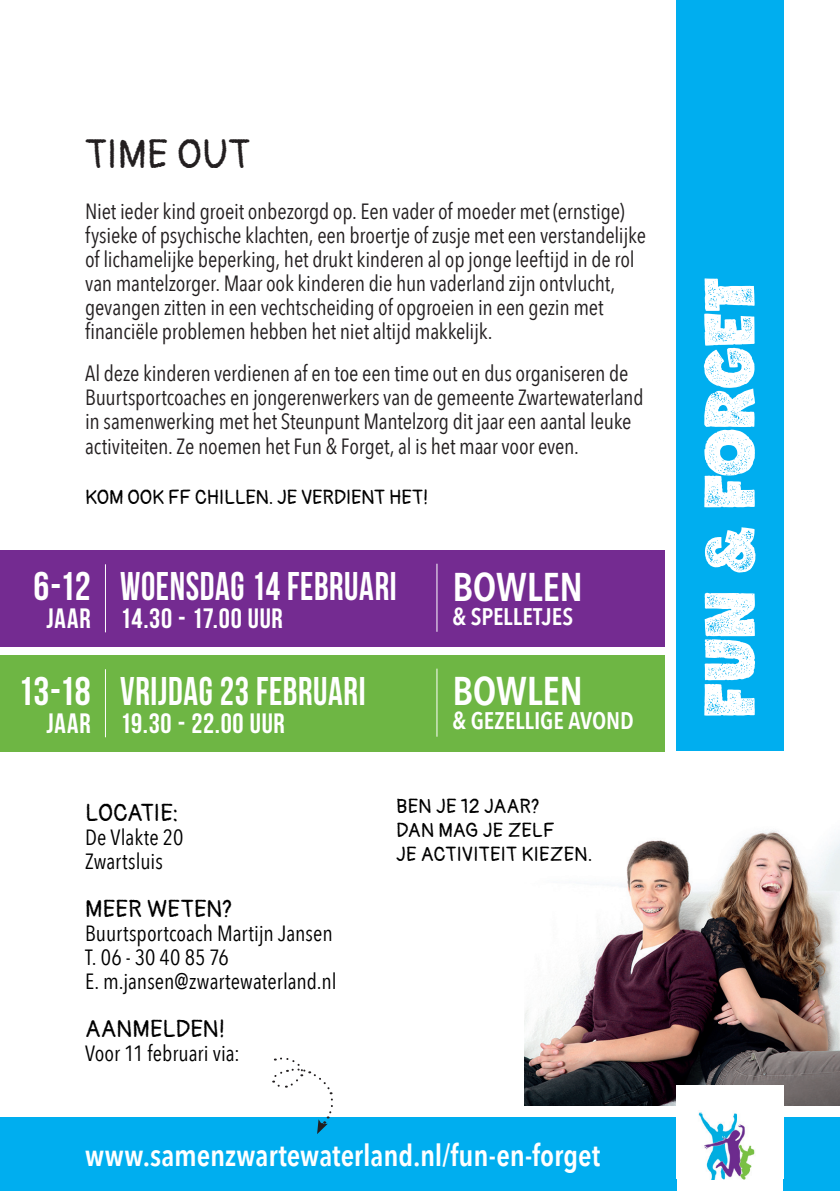
<style>
.page{position:relative;width:840px;height:1191px;background:#fff}
.page>*{position:absolute;margin:0;border:0;box-sizing:border-box;transform-origin:0 0}
.t1{font:40px "Bebas Neue";letter-spacing:.015em;color:#fff;scale:.9 1}
.t2{font:600 40px "Avenir Next Condensed";letter-spacing:-.005em;color:#fff}
.t3{font:40px "Bebas Neue";letter-spacing:.015em;color:#fff}
.t4{font:40px "Pangolin";letter-spacing:-.005em;color:#231f20}
.t5{font:600 30px "Avenir Next Condensed";letter-spacing:-.005em;color:#fff}
.t6{font:28px "Bebas Neue";letter-spacing:.03em;color:#fff}
.t7{font:600 24px "Avenir Next Condensed";letter-spacing:-.005em;color:#fff}
.t8{font:24px "Pangolin";letter-spacing:-.005em;color:#000}
.t9{font:24px "Pangolin";letter-spacing:-.025em;color:#000}
.t10{font:22px/24px "Avenir Next Condensed";letter-spacing:-.01em;color:#231f20}
.t11{font:22px "Avenir Next Condensed";color:#000}
.t12{font:20px "Pangolin";letter-spacing:-.005em;color:#000}
</style>
<div class="page">
<div style="left:0;top:1117px;width:675px;height:74px;background:#00aeef"></div>
<div style="left:675px;top:0;width:107px;height:751px;background:#00aeef"></div>
<div style="left:782px;top:1117px;width:57px;height:74px;background:#00aeef"></div>
<svg style="left:703px;top:278px;width:52px;height:437px"></svg>
<img style="left:524px;top:830px;width:315px;height:275px">
<div style="left:675px;top:1085px;width:107px;height:94px;background:#fff"></div>
<img style="left:698px;top:1112px;width:57px;height:67px">
<div style="left:0;top:655px;width:663px;height:96px;background:#6eb644"></div>
<div style="left:0;top:550px;width:663px;height:96px;background:#742b91"></div>
<hr style="left:436px;top:564px;width:1px;height:68px;background:#fff">
<hr style="left:436px;top:668px;width:1px;height:68px;background:#fff">
<hr style="left:105px;top:669px;width:1px;height:68px;background:#fff">
<hr style="left:105px;top:564px;width:1px;height:68px;background:#fff">
<svg style="left:272px;top:1057px;width:61px;height:77px"></svg>
<p class="t4" style="left:85px;top:118px;width:167px">TIME OUT</p>
<p class="t10" style="left:85px;top:198px;width:562px">Niet ieder kind groeit onbezorgd op. Een vader of moeder met (ernstige) fysieke of psychische klachten, een broertje of zusje met een verstandelijke of lichamelijke beperking, het drukt kinderen al op jonge leeftijd in de rol van mantelzorger. Maar ook kinderen die hun vaderland zijn ontvlucht, gevangen zitten in een vechtscheiding of opgroeien in een gezin met financiële problemen hebben het niet altijd makkelijk.</p>
<p class="t10" style="left:85px;top:360px;width:559px">Al deze kinderen verdienen af en toe een time out en dus organiseren de Buurtsportcoaches en jongerenwerkers van de gemeente Zwartewaterland in samenwerking met het Steunpunt Mantelzorg dit jaar een aantal leuke activiteiten. Ze noemen het Fun &amp; Forget, al is het maar voor even.</p>
<p class="t12" style="left:85px;top:478px;width:344px">KOM OOK FF CHILLEN. JE VERDIENT HET!</p>
<p class="t3" style="left:34px;top:564px;width:59px">6-12</p>
<p class="t6" style="left:46px;top:603px;width:46px">JAAR</p>
<p class="t3" style="left:18px;top:669px;width:74px">13-18</p>
<p class="t6" style="left:46px;top:708px;width:46px">JAAR</p>
<p class="t1" style="left:120px;top:564px;width:308px">WOENSDAG 14 FEBRUARI</p>
<p class="t6" style="left:120px;top:603px;width:164px">14.30 - 17.00 UUR</p>
<p class="t1" style="left:120px;top:669px;width:274px">VRIJDAG 23 FEBRUARI</p>
<p class="t6" style="left:120px;top:708px;width:166px">19.30 - 22.00 UUR</p>
<p class="t2" style="left:452px;top:552px;width:132px">BOWLEN</p>
<p class="t7" style="left:452px;top:595px;width:122px">&amp; SPELLETJES</p>
<p class="t2" style="left:452px;top:656px;width:132px">BOWLEN</p>
<p class="t7" style="left:452px;top:700px;width:183px">&amp; GEZELLIGE AVOND</p>
<p class="t9" style="left:85px;top:790px;width:95px">LOCATIE:</p>
<p class="t11" style="left:85px;top:818px;width:100px">De Vlakte 20</p>
<p class="t11" style="left:85px;top:842px;width:79px">Zwartsluis</p>
<p class="t8" style="left:85px;top:886px;width:149px">MEER WETEN?</p>
<p class="t11" style="left:85px;top:914px;width:249px">Buurtsportcoach Martijn Jansen</p>
<p class="t11" style="left:85px;top:938px;width:145px">T. 06 - 30 40 85 76</p>
<p class="t11" style="left:85px;top:962px;width:253px">E. m.jansen@zwartewaterland.nl</p>
<p class="t8" style="left:85px;top:1006px;width:142px">AANMELDEN!</p>
<p class="t11" style="left:85px;top:1034px;width:156px">Voor 11 februari via:</p>
<p class="t12" style="left:396px;top:787px;width:145px">BEN JE 12 JAAR?</p>
<p class="t12" style="left:396px;top:811px;width:160px">DAN MAG JE ZELF</p>
<p class="t12" style="left:396px;top:835px;width:198px">JE ACTIVITEIT KIEZEN.</p>
<p class="t5" style="left:85px;top:1129px;width:516px">www.samenzwartewaterland.nl/fun-en-forget</p>
</div>
